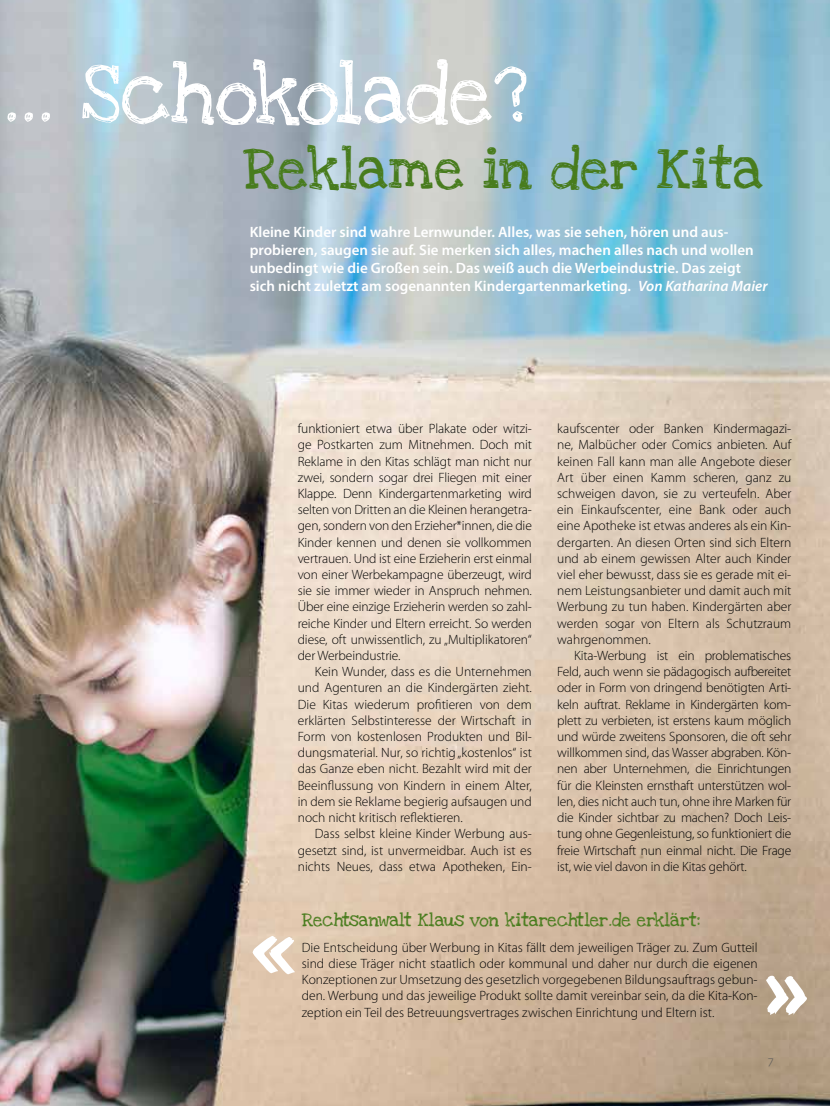
<style>
.page{position:relative;width:830px;height:1106px;background:#fff}
.page>*{position:absolute;margin:0;border:0;box-sizing:border-box;transform-origin:0 0}
.t1{font:90px "Love Ya Like A Sister Solid";color:#fff}
.t2{font:79.5px "Love Ya Like A Sister Solid";color:#fff}
.t3{font:61.5px "Love Ya Like A Sister";color:#fff}
.t4{font:42px "Love Ya Like A Sister";color:#487c1d}
.t5{font:600 15px/18px "Myriad Pro";color:#fff}
.t6{font:300 13.5px/16.2px "Myriad Pro";color:#000;text-align:justify}
.t7{font:13.5px "Love Ya Like A Sister";color:#487c1d}
.t8{font:300 13.5px "Myriad Pro";color:#565656}
.s1{font-style:italic}
</style>
<div class="page">
<img style="left:0;top:0;width:773px;height:1106px">
<img style="left:773px;top:0;width:56px;height:1106px">
<h3 class="t3" style="left:3px;top:44px;width:525px">... Schokolade?</h3>
<h3 class="t4" style="left:243px;top:134px;width:521px">Reklame in der Kita</h3>
<p class="t5" style="left:249px;top:223px;width:519px">Kleine Kinder sind wahre Lernwunder. Alles, was sie sehen, hören und aus&shy;probieren, saugen sie auf. Sie merken sich alles, machen alles nach und wollen unbedingt wie die Großen sein. Das weiß auch die Werbeindustrie. Das zeigt sich nicht zuletzt am sogenannten Kindergartenmarketing. <span class="s1">Von Katharina Maier</span></p>
<p class="t6" style="left:297px;top:420px;width:235px">funktioniert etwa über Plakate oder witzi&shy;ge Postkarten zum Mitnehmen. Doch mit Reklame in den Kitas schlägt man nicht nur zwei, sondern sogar drei Fliegen mit einer Klappe. Denn Kindergartenmarketing wird selten von Dritten an die Kleinen herangetra&shy;gen, sondern von den Erzieher*innen, die die Kinder kennen und denen sie vollkommen vertrauen. Und ist eine Erzieherin erst einmal von einer Werbekampagne überzeugt, wird sie sie immer wieder in Anspruch nehmen.<br>Über eine einzige Erzieherin werden so zahl&shy;reiche Kinder und Eltern erreicht. So werden diese, oft unwissentlich, zu „Multiplikatoren“ der Werbeindustrie.</p>
<p class="t6" style="left:297px;top:663px;width:235px;text-indent:17px">Kein Wunder, dass es die Unternehmen und Agenturen an die Kindergärten zieht.<br>Die Kitas wiederum profitieren von dem erklärten Selbstinteresse der Wirtschaft in Form von kostenlosen Produkten und Bil&shy;dungsmaterial. Nur, so richtig „kostenlos“ ist das Ganze eben nicht. Bezahlt wird mit der Beeinflussung von Kindern in einem Alter, in dem sie Reklame begierig aufsaugen und noch nicht kritisch reflektieren.</p>
<p class="t6" style="left:297px;top:825px;width:235px;text-indent:17px">Dass selbst kleine Kinder Werbung aus&shy;gesetzt sind, ist unvermeidbar. Auch ist es nichts Neues, dass etwa Apotheken, Ein-</p>
<p class="t6" style="left:557px;top:420px;width:235px">kaufscenter oder Banken Kindermagazi&shy;ne, Malbücher oder Comics anbieten. Auf keinen Fall kann man alle Angebote dieser Art über einen Kamm scheren, ganz zu schweigen davon, sie zu verteufeln. Aber ein Einkaufscenter, eine Bank oder auch eine Apotheke ist etwas anderes als ein Kin&shy;dergarten. An diesen Orten sind sich Eltern und ab einem gewissen Alter auch Kinder viel eher bewusst, dass sie es gerade mit ei&shy;nem Leistungsanbieter und damit auch mit Werbung zu tun haben. Kindergärten aber werden sogar von Eltern als Schutzraum wahrgenommen.</p>
<p class="t6" style="left:557px;top:647px;width:235px;text-indent:17px">Kita-Werbung ist ein problematisches Feld, auch wenn sie pädagogisch aufbereitet oder in Form von dringend benötigten Arti&shy;keln auftrat. Reklame in Kindergärten kom&shy;plett zu verbieten, ist erstens kaum möglich und würde zweitens Sponsoren, die oft sehr willkommen sind, das Wasser abgraben. Kön&shy;nen aber Unternehmen, die Einrichtungen für die Kleinsten ernsthaft unterstützen wol&shy;len, dies nicht auch tun, ohne ihre Marken für die Kinder sichtbar zu machen? Doch Leis&shy;tung ohne Gegenleistung, so funktioniert die freie Wirtschaft nun einmal nicht. Die Frage ist, wie viel davon in die Kitas gehört.</p>
<p class="t7" style="left:302px;top:909px;width:400px">Rechtsanwalt Klaus von kitarechtler.de erklärt:</p>
<p class="t6" style="left:302px;top:939px;width:457px">Die Entscheidung über Werbung in Kitas fällt dem jeweiligen Träger zu. Zum Gutteil sind diese Träger nicht staatlich oder kommunal und daher nur durch die eigenen Konzeptionen zur Umsetzung des gesetzlich vorgegebenen Bildungsauftrags gebun&shy;den. Werbung und das jeweilige Produkt sollte damit vereinbar sein, da die Kita-Kon&shy;zeption ein Teil des Betreuungsvertrages zwischen Einrichtung und Eltern ist.</p>
<h1 class="t1" style="left:247px;top:869px;width:51px">«</h1>
<h2 class="t2" style="left:761px;top:920px;width:48px">»</h2>
<p class="t8" style="left:767px;top:1052px;width:7px">7</p>
</div>
